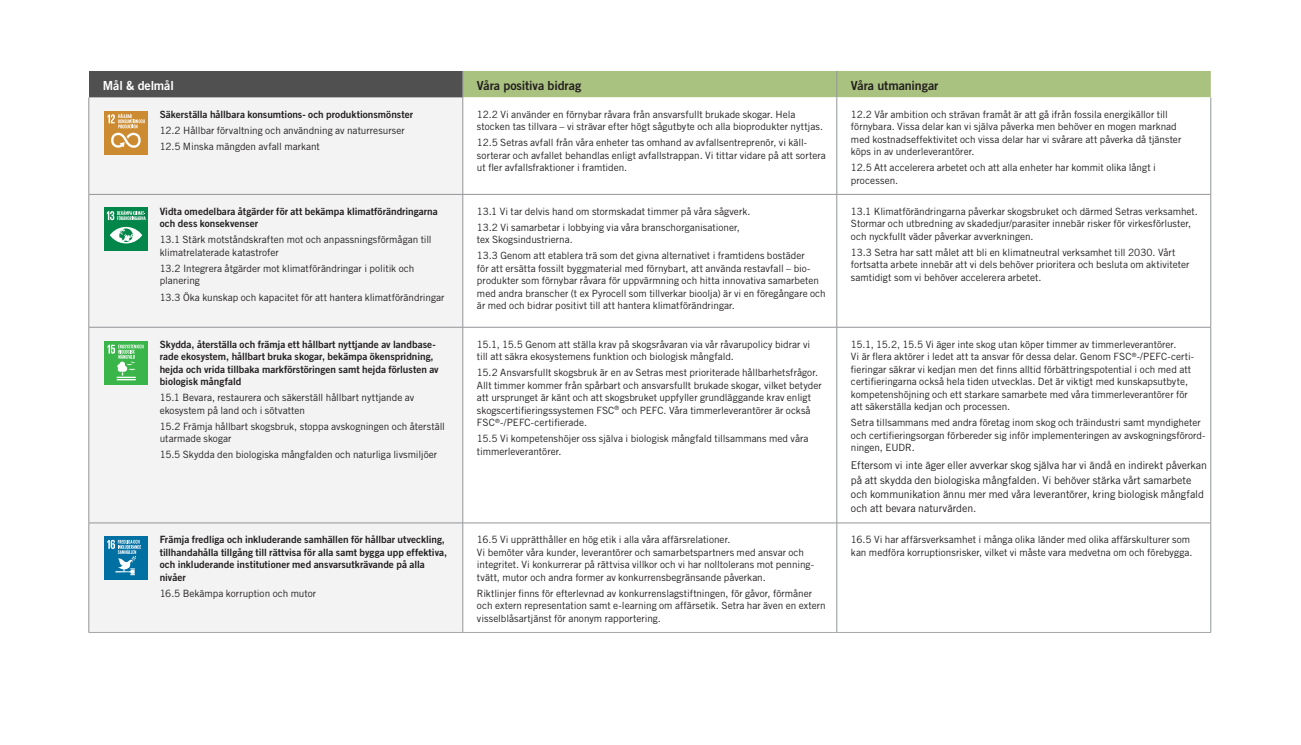
<style>
.page{position:relative;width:1301px;height:745px;background:#fff}
.page>*{position:absolute;margin:0;border:0;box-sizing:border-box;transform-origin:0 0}
.Grafikrubrik{font:12.5px "Trade Gothic LT Pro Bd 2";letter-spacing:-.005em;color:#231f20}
.Grafikrubrik-2{font:12.5px "Trade Gothic LT Pro Bd 2";letter-spacing:-.015em;color:#fff}
.Grafik{font:10.62px/14.4px "Trade Gothic LT Pro";color:#231f20}
.Grafik-2{font:10px/12.5px "Trade Gothic LT Pro";color:#231f20}
.Grafik-3{font:10px/12.5px "Trade Gothic LT Pro Bd 2";color:#231f20}
</style>
<div class="page">
<div style="left:89px;top:71px;width:374px;height:26px;background:#505050"></div>
<div style="left:90px;top:97px;width:372px;height:534px;background:#f3f3f3"></div>
<svg style="left:463px;top:97px;width:747px;height:534px"></svg>
<hr style="left:89px;top:194px;width:374px;height:1px;background:#939598">
<hr style="left:463px;top:194px;width:373px;height:1px;background:#939598">
<hr style="left:836px;top:194px;width:374px;height:1px;background:#939598">
<hr style="left:89px;top:327px;width:374px;height:1px;background:#939598">
<hr style="left:463px;top:327px;width:373px;height:1px;background:#939598">
<hr style="left:836px;top:327px;width:374px;height:1px;background:#939598">
<hr style="left:89px;top:522px;width:374px;height:1px;background:#939598">
<hr style="left:463px;top:522px;width:373px;height:1px;background:#939598">
<hr style="left:836px;top:522px;width:374px;height:1px;background:#939598">
<hr style="left:89px;top:631px;width:374px;height:1px;background:#a8a8a8">
<hr style="left:463px;top:631px;width:373px;height:1px;background:#a8a8a8">
<hr style="left:836px;top:631px;width:374px;height:1px;background:#a8a8a8">
<div style="left:462px;top:71px;width:748px;height:26px;background:#aac27f"></div>
<hr style="left:462px;top:97px;width:1px;height:97px;background:#939598">
<hr style="left:836px;top:97px;width:1px;height:97px;background:#939598">
<hr style="left:462px;top:194px;width:1px;height:133px;background:#939598">
<hr style="left:836px;top:194px;width:1px;height:133px;background:#939598">
<hr style="left:462px;top:327px;width:1px;height:195px;background:#939598">
<hr style="left:836px;top:327px;width:1px;height:195px;background:#939598">
<hr style="left:462px;top:522px;width:1px;height:110px;background:#939598">
<hr style="left:836px;top:522px;width:1px;height:110px;background:#939598">
<hr style="left:1210px;top:97px;width:1px;height:97px;background:#939598">
<hr style="left:1210px;top:194px;width:1px;height:133px;background:#939598">
<hr style="left:1210px;top:327px;width:1px;height:195px;background:#939598">
<hr style="left:1210px;top:522px;width:1px;height:110px;background:#939598">
<hr style="left:89px;top:97px;width:1px;height:97px;background:#939598">
<hr style="left:89px;top:194px;width:1px;height:133px;background:#939598">
<hr style="left:89px;top:327px;width:1px;height:195px;background:#939598">
<hr style="left:89px;top:522px;width:1px;height:110px;background:#939598">
<div style="left:104px;top:111px;width:44px;height:43px;background:#cc8b30"></div>
<svg style="left:107px;top:113px;width:38px;height:35px"></svg>
<div style="left:104px;top:341px;width:43px;height:43px;background:#3ab54a"></div>
<svg style="left:107px;top:344px;width:36px;height:36px"></svg>
<div style="left:104px;top:207px;width:43px;height:44px;background:#028649"></div>
<svg style="left:110px;top:227px;width:32px;height:16px"></svg>
<svg style="left:107px;top:210px;width:39px;height:10px"></svg>
<div style="left:104px;top:536px;width:43px;height:43px;background:#0070a3"></div>
<svg style="left:107px;top:539px;width:34px;height:36px"></svg>
<p class="Grafikrubrik-2" style="left:103px;top:78px;width:72px">Mål &amp; delmål</p>
<p class="Grafikrubrik" style="left:477px;top:78px;width:106px">Våra positiva bidrag</p>
<p class="Grafikrubrik" style="left:851px;top:78px;width:89px">Våra utmaningar</p>
<p class="Grafik-3" style="left:160px;top:108px;width:255px">Säkerställa hållbara konsumtions- och produktionsmönster</p>
<p class="Grafik-2" style="left:160px;top:124px;width:247px">12.2 Hållbar förvaltning och användning av naturresurser</p>
<p class="Grafik-2" style="left:160px;top:140px;width:162px">12.5 Minska mängden avfall markant</p>
<p class="Grafik-2" style="left:477px;top:108px;width:347px">12.2 Vi använder en förnybar råvara från ansvarsfullt brukade skogar. Hela stocken tas tillvara – vi strävar efter högt sågutbyte och alla bioprodukter nyttjas.</p>
<p class="Grafik-2" style="left:477px;top:136px;width:350px">12.5 Setras avfall från våra enheter tas omhand av avfallsentreprenör, vi käll&shy;sorterar och avfallet behandlas enligt avfallstrappan. Vi tittar vidare på att sortera ut fler avfallsfraktioner i framtiden.</p>
<p class="Grafik-2" style="left:851px;top:108px;width:332px">12.2 Vår ambition och strävan framåt är att gå ifrån fossila energikällor till förnybara. Vissa delar kan vi själva påverka men behöver en mogen marknad med kostnadseffektivitet och vissa delar har vi svårare att påverka då tjänster köps in av underleverantörer.</p>
<p class="Grafik-2" style="left:851px;top:161px;width:306px">12.5 Att accelerera arbetet och att alla enheter har kommit olika långt i processen.</p>
<p class="Grafik-3" style="left:160px;top:205px;width:280px">Vidta omedelbara åtgärder för att bekämpa klimatförändringarna och dess konsekvenser</p>
<p class="Grafik-2" style="left:160px;top:233px;width:273px">13.1 Stärk motståndskraften mot och anpassningsförmågan till klimatrelaterade katastrofer</p>
<p class="Grafik-2" style="left:160px;top:262px;width:256px">13.2 Integrera åtgärder mot klimatförändringar i politik och planering</p>
<p class="Grafik-2" style="left:160px;top:290px;width:286px">13.3 Öka kunskap och kapacitet för att hantera klimatförändringar</p>
<p class="Grafik-3" style="left:160px;top:337px;width:280px">Skydda, återställa och främja ett hållbart nyttjande av landbase&shy;rade ekosystem, hållbart bruka skogar, bekämpa ökenspridning, hejda och vrida tillbaka markförstöringen samt hejda förlusten av biologisk mångfald</p>
<p class="Grafik-2" style="left:160px;top:391px;width:256px">15.1 Bevara, restaurera och säkerställ hållbart nyttjande av ekosystem på land och i sötvatten</p>
<p class="Grafik-2" style="left:160px;top:419px;width:287px">15.2 Främja hållbart skogsbruk, stoppa avskogningen och återställ utarmade skogar</p>
<p class="Grafik-2" style="left:160px;top:448px;width:279px">15.5 Skydda den biologiska mångfalden och naturliga livsmiljöer</p>
<p class="Grafik-3" style="left:160px;top:533px;width:289px">Främja fredliga och inkluderande samhällen för hållbar utveckling, tillhandahålla tillgång till rättvisa för alla samt bygga upp effektiva, och inkluderande institutioner med ansvarsutkrävande på alla nivåer</p>
<p class="Grafik-2" style="left:160px;top:586px;width:158px">16.5 Bekämpa korruption och mutor</p>
<p class="Grafik-2" style="left:477px;top:204px;width:275px">13.1 Vi tar delvis hand om stormskadat timmer på våra sågverk.</p>
<p class="Grafik-2" style="left:477px;top:220px;width:264px">13.2 Vi samarbetar i lobbying via våra branschorganisationer, tex Skogsindustrierna.</p>
<p class="Grafik-2" style="left:477px;top:249px;width:350px">13.3 Genom att etablera trä som det givna alternativet i framtidens bostäder<br>för att ersätta fossilt byggmaterial med förnybart, att använda restavfall – bio&shy;produkter som förnybar råvara för uppvärmning och hitta innovativa samarbeten med andra branscher (t ex Pyrocell som tillverkar bioolja) är vi en föregångare och är med och bidrar positivt till att hantera klimatförändringar.</p>
<p class="Grafik-2" style="left:477px;top:337px;width:335px">15.1, 15.5 Genom att ställa krav på skogsråvaran via vår råvarupolicy bidrar vi till att säkra ekosystemens funktion och biologisk mångfald.</p>
<p class="Grafik-2" style="left:477px;top:366px;width:346px">15.2 Ansvarsfullt skogsbruk är en av Setras mest prioriterade hållbarhetsfrågor.<br>Allt timmer kommer från spårbart och ansvarsfullt brukade skogar, vilket betyder att ursprunget är känt och att skogsbruket uppfyller grundläggande krav enligt skogscertifieringssystemen FSC<sup>®</sup> och PEFC. Våra timmerleverantörer är också FSC<sup>®</sup>-/PEFC-certifierade.</p>
<p class="Grafik-2" style="left:477px;top:432px;width:333px">15.5 Vi kompetenshöjer oss själva i biologisk mångfald tillsammans med våra timmerleverantörer.</p>
<p class="Grafik-2" style="left:477px;top:533px;width:338px">16.5 Vi upprätthåller en hög etik i alla våra affärsrelationer.<br>Vi bemöter våra kunder, leverantörer och samarbetspartners med ansvar och integritet. Vi konkurrerar på rättvisa villkor och vi har nolltolerans mot penning&shy;tvätt, mutor och andra former av konkurrensbegränsande påverkan.</p>
<p class="Grafik-2" style="left:477px;top:586px;width:350px">Riktlinjer finns för efterlevnad av konkurrenslagstiftningen, för gåvor, förmåner och extern representation samt e-learning om affärsetik. Setra har även en extern visselblåsartjänst för anonym rapportering.</p>
<p class="Grafik-2" style="left:851px;top:204px;width:348px">13.1 Klimatförändringarna påverkar skogsbruket och därmed Setras verksamhet.<br>Stormar och utbredning av skadedjur/parasiter innebär risker för virkesförluster, och nyckfullt väder påverkar avverkningen.</p>
<p class="Grafik-2" style="left:851px;top:245px;width:340px">13.3 Setra har satt målet att bli en klimatneutral verksamhet till 2030. Vårt fortsatta arbete innebär att vi dels behöver prioritera och besluta om aktiviteter samtidigt som vi behöver accelerera arbetet.</p>
<p class="Grafik-2" style="left:851px;top:337px;width:345px">15.1, 15.2, 15.5 Vi äger inte skog utan köper timmer av timmerleverantörer.<br>Vi är flera aktörer i ledet att ta ansvar för dessa delar. Genom FSC<sup>®</sup>-/PEFC-certi&shy;fieringar säkrar vi kedjan men det finns alltid förbättringspotential i och med att certifieringarna också hela tiden utvecklas. Det är viktigt med kunskapsutbyte, kompetenshöjning och ett starkare samarbete med våra timmerleverantörer för att säkerställa kedjan och processen.</p>
<p class="Grafik-2" style="left:851px;top:416px;width:356px">Setra tillsammans med andra företag inom skog och träindustri samt myndigheter och certifieringsorgan förbereder sig inför implementeringen av avskogningsförord&shy;ningen, EUDR.</p>
<p class="Grafik" style="left:851px;top:457px;width:357px">Eftersom vi inte äger eller avverkar skog själva har vi ändå en indirekt påverkan på att skydda den biologiska mångfalden. Vi behöver stärka vårt samarbete och kommunikation ännu mer med våra leverantörer, kring biologisk mångfald och att bevara naturvärden.</p>
<p class="Grafik-2" style="left:851px;top:533px;width:343px">16.5 Vi har affärsverksamhet i många olika länder med olika affärskulturer som kan medföra korruptionsrisker, vilket vi måste vara medvetna om och förebygga.</p>
</div>
